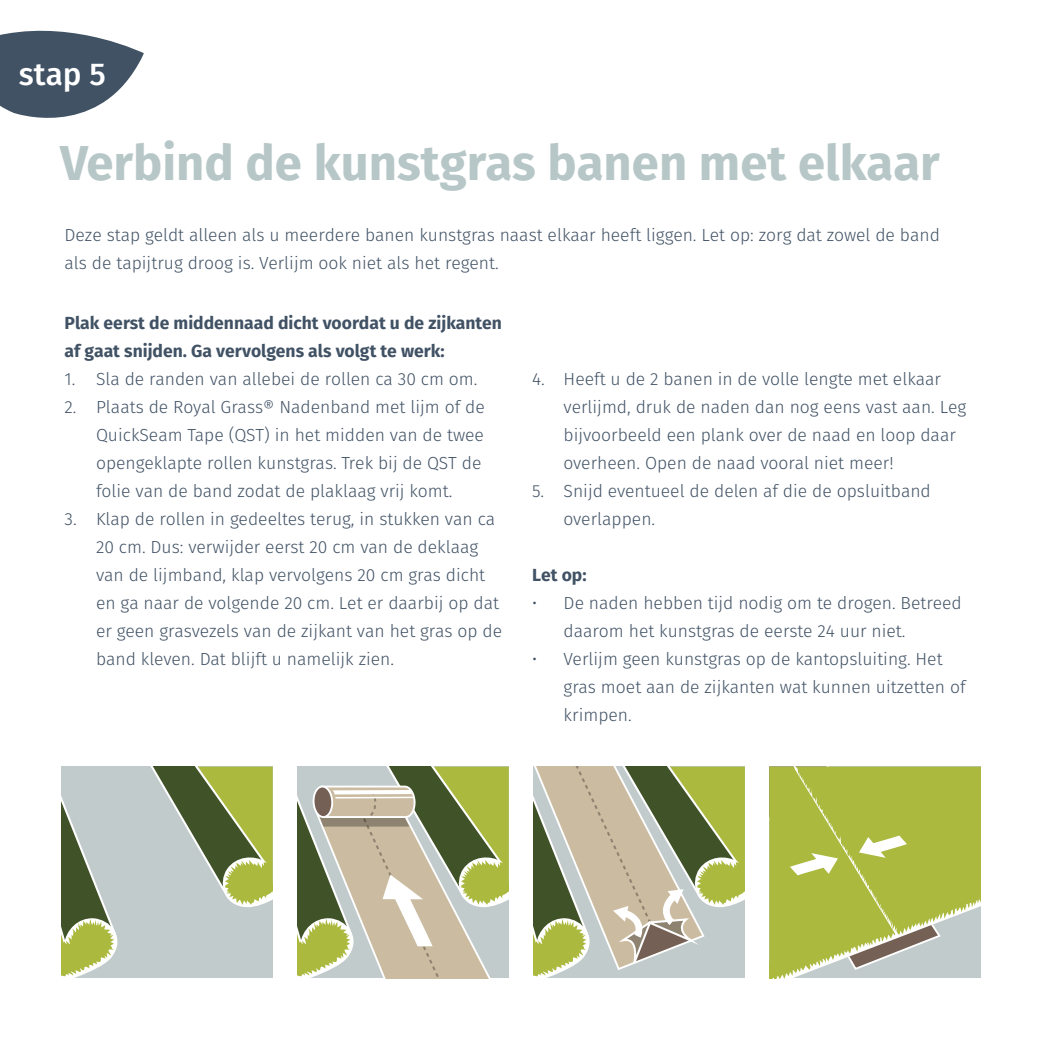
<style>
.page{position:relative;width:1042px;height:1042px;background:#fff}
.page>*{position:absolute;margin:0;border:0;box-sizing:border-box;transform-origin:0 0}
.t1{font:700 49px "Fira Sans";color:#b7c7c7}
.t2{font:500 31.5px "Fira Sans";color:#fff}
.t3{font:300 17.5px/28px "Fira Sans";color:#415265}
.t4{font:700 17.5px/28px "Fira Sans";color:#415265}
</style>
<div class="page">
<div style="left:61px;top:766px;width:212px;height:212px;background:#c1cbcc"></div>
<svg style="left:61px;top:796px;width:57px;height:182px"></svg>
<svg style="left:150px;top:766px;width:123px;height:141px"></svg>
<svg style="left:297px;top:766px;width:212px;height:212px"></svg>
<svg style="left:533px;top:766px;width:212px;height:212px"></svg>
<svg style="left:769px;top:766px;width:212px;height:212px"></svg>
<svg style="left:0;top:30px;width:144px;height:88px"></svg>
<h2 class="t2" style="left:19px;top:49px;width:89px">stap 5</h2>
<h1 class="t1" style="left:60px;top:121px;width:881px">Verbind de kunstgras banen met elkaar</h1>
<p class="t3" style="left:64px;top:221px;width:877px">Deze stap geldt alleen als u meerdere banen kunstgras naast elkaar heeft liggen. Let op: zorg dat zowel de band als de tapijtrug droog is. Verlijm ook niet als het regent.</p>
<p class="t4" style="left:64px;top:308px;width:439px">Plak eerst de middennaad dicht voordat u de zijkanten af gaat snijden. Ga vervolgens als volgt te werk:</p>
<p class="t3" style="left:64px;top:365px;width:414px">1. Sla de randen van allebei de rollen ca 30 cm om.</p>
<p class="t3" style="left:96px;top:393px;width:390px;text-indent:-32px">2. Plaats de Royal Grass® Nadenband met lijm of de QuickSeam Tape (QST) in het midden van de twee opengeklapte rollen kunstgras. Trek bij de QST de folie van de band zodat de plaklaag vrij komt.</p>
<p class="t3" style="left:96px;top:505px;width:408px;text-indent:-32px">3. Klap de rollen in gedeeltes terug, in stukken van ca 20 cm. Dus: verwijder eerst 20 cm van de deklaag van de lijmband, klap vervolgens 20 cm gras dicht en ga naar de volgende 20 cm. Let er daarbij op dat er geen grasvezels van de zijkant van het gras op de band kleven. Dat blijft u namelijk zien.</p>
<p class="t3" style="left:563px;top:365px;width:404px;text-indent:-32px">4. Heeft u de 2 banen in de volle lengte met elkaar verlijmd, druk de naden dan nog eens vast aan. Leg bijvoorbeeld een plank over de naad en loop daar overheen. Open de naad vooral niet meer!</p>
<p class="t3" style="left:563px;top:477px;width:369px;text-indent:-32px">5. Snijd eventueel de delen af die de opsluitband overlappen.</p>
<p class="t4" style="left:532px;top:560px;width:56px">Let op:</p>
<p class="t3" style="left:563px;top:589px;width:400px;text-indent:-32px">• De naden hebben tijd nodig om te drogen. Betreed daarom het kunstgras de eerste 24 uur niet.</p>
<p class="t3" style="left:563px;top:645px;width:403px;text-indent:-32px">• Verlijm geen kunstgras op de kantopsluiting. Het gras moet aan de zijkanten wat kunnen uitzetten of krimpen.</p>
</div>
